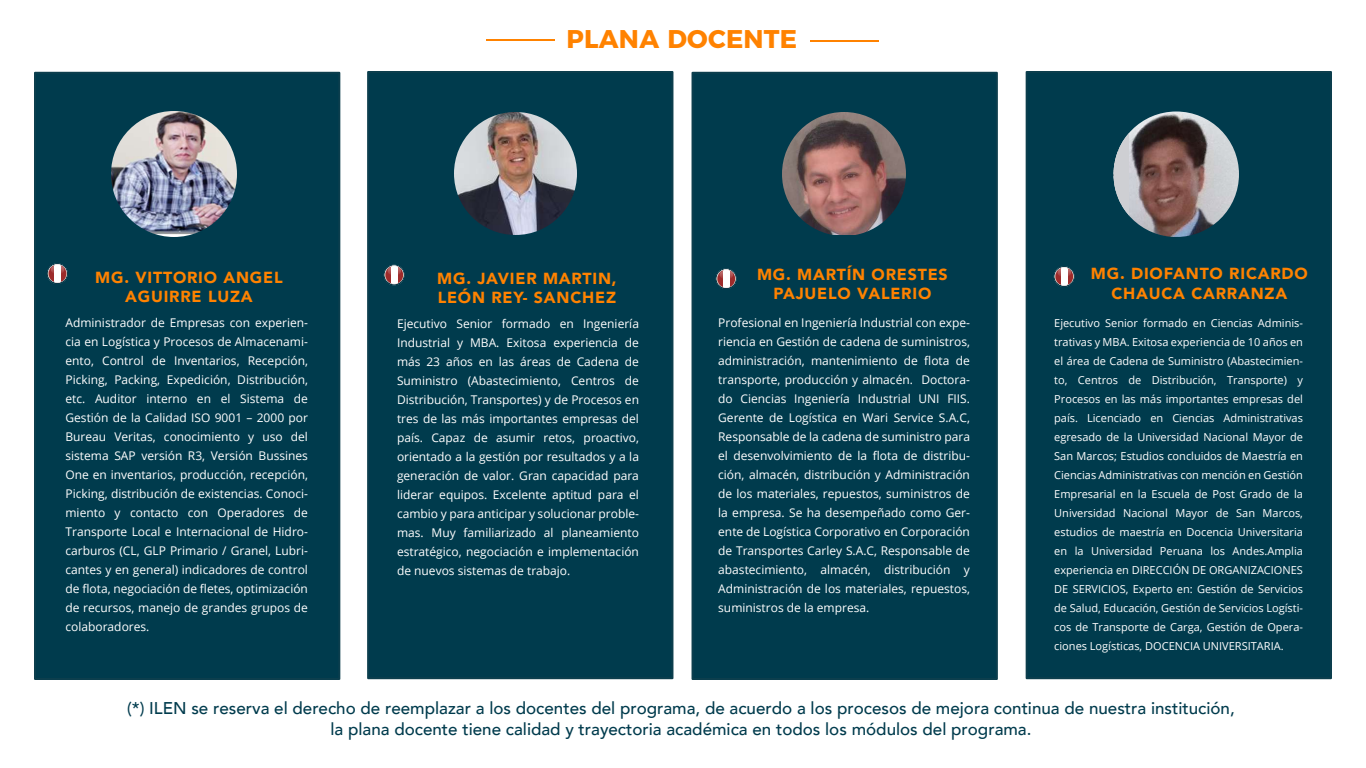
<style>
.page{position:relative;width:1366px;height:768px;background:#fff}
.page>*{position:absolute;margin:0;border:0;box-sizing:border-box;transform-origin:0 0}
.t1{font:700 25.6px "Montserrat";letter-spacing:.01em;color:#ff8200}
.t2{font:500 17px/21px "Avenir";color:#003b4d;text-align:center}
.t3{font:900 16px/19.2px "Avenir";letter-spacing:.05em;color:#ff8200;text-align:center}
.t4{font:12px/19px "Open Sans";color:#fff;text-align:justify}
.t5{font:11px/19px "Open Sans";color:#fff;text-align:justify}
</style>
<div class="page">
<div style="left:34px;top:72px;width:306px;height:608px;background:#003b4d;border:2px solid #0c3e4d"></div>
<div style="left:367px;top:71px;width:306px;height:608px;background:#003b4d;border:2px solid #0c3e4d"></div>
<div style="left:692px;top:72px;width:306px;height:608px;background:#003b4d;border:2px solid #0c3e4d"></div>
<div style="left:1026px;top:71px;width:306px;height:608px;background:#003b4d;border:2px solid #0c3e4d"></div>
<svg style="left:48px;top:264px;width:19px;height:20px"></svg>
<svg style="left:384px;top:265px;width:20px;height:20px"></svg>
<svg style="left:716px;top:269px;width:20px;height:20px"></svg>
<div style="left:1054px;top:267px;width:20px;height:20px;background:#093847;border-radius:50%"></div>
<svg style="left:1054px;top:267px;width:20px;height:19px"></svg>
<img style="left:454px;top:112px;width:123px;height:123px;border-radius:62px">
<img style="left:782px;top:112px;width:124px;height:123px">
<img style="left:1114px;top:112px;width:125px;height:125px;border-radius:63px">
<svg style="left:1114px;top:133px;width:15px;height:83px"></svg>
<hr style="left:810px;top:40px;width:69px;height:2px;background:#ff8200">
<hr style="left:486px;top:39px;width:69px;height:2px;background:#ff8200">
<img style="left:111px;top:111px;width:126px;height:126px;border-radius:63px">
<h1 class="t1" style="left:567px;top:18px;width:232px">PLANA DOCENTE</h1>
<h3 class="t3" style="left:437px;top:268px;width:181px;text-align:left">MG. JAVIER MARTIN,<br>LEÓN REY- SANCHEZ</h3>
<h3 class="t3" style="left:757px;top:264px;width:192px">MG. MARTÍN ORESTES<br>PAJUELO VALERIO</h3>
<p class="t4" style="left:718px;top:313px;width:253px">Profesional en Ingeniería Industrial con expe&shy;riencia en Gestión de cadena de suministros, administración, mantenimiento de flota de transporte, producción y almacén. Doctora&shy;do Ciencias Ingeniería Industrial UNI FIIS.<br>Gerente de Logística en Wari Service S.A.C, Responsable de la cadena de suministro para el desenvolvimiento de la flota de distribu&shy;ción, almacén, distribución y Administración de los materiales, repuestos, suministros de la empresa. Se ha desempeñado como Ger&shy;ente de Logística Corporativo en Corporación de Transportes Carley S.A.C, Responsable de abastecimiento, almacén, distribución y Administración de los materiales, repuestos, suministros de la empresa.</p>
<h3 class="t3" style="left:95px;top:268px;width:189px">MG. VITTORIO ANGEL<br>AGUIRRE LUZA</h3>
<p class="t4" style="left:65px;top:313px;width:244px">Administrador de Empresas con experien&shy;cia en Logística y Procesos de Almacenami&shy;ento, Control de Inventarios, Recepción, Picking, Packing, Expedición, Distribución, etc. Auditor interno en el Sistema de Gestión de la Calidad ISO 9001 – 2000 por Bureau Veritas, conocimiento y uso del sistema SAP versión R3, Versión Bussines One en inventarios, producción, recepción, Picking, distribución de existencias. Conoci&shy;miento y contacto con Operadores de Transporte Local e Internacional de Hidro&shy;carburos (CL, GLP Primario / Granel, Lubri&shy;cantes y en general) indicadores de control de flota, negociación de fletes, optimización de recursos, manejo de grandes grupos de colaboradores.</p>
<p class="t4" style="left:397px;top:314px;width:244px">Ejecutivo Senior formado en Ingeniería Industrial y MBA. Exitosa experiencia de más 23 años en las áreas de Cadena de Suministro (Abastecimiento, Centros de Distribución, Transportes) y de Procesos en tres de las más importantes empresas del país. Capaz de asumir retos, proactivo, orientado a la gestión por resultados y a la generación de valor. Gran capacidad para liderar equipos. Excelente aptitud para el cambio y para anticipar y solucionar proble&shy;mas. Muy familiarizado al planeamiento estratégico, negociación e implementación de nuevos sistemas de trabajo.</p>
<h3 class="t3" style="left:1091px;top:264px;width:218px">MG. DIOFANTO RICARDO<br>CHAUCA CARRANZA</h3>
<p class="t5" style="left:1054px;top:313px;width:250px">Ejecutivo Senior formado en Ciencias Adminis&shy;trativas y MBA. Exitosa experiencia de 10 años en el área de Cadena de Suministro (Abastecimien&shy;to, Centros de Distribución, Transporte) y Procesos en las más importantes empresas del país. Licenciado en Ciencias Administrativas egresado de la Universidad Nacional Mayor de San Marcos; Estudios concluidos de Maestría en Ciencias Administrativas con mención en Gestión Empresarial en la Escuela de Post Grado de la Universidad Nacional Mayor de San Marcos, estudios de maestría en Docencia Universitaria en la Universidad Peruana los Andes.Amplia experiencia en DIRECCIÓN DE ORGANIZACIONES DE SERVICIOS, Experto en: Gestión de Servicios de Salud, Educación, Gestión de Servicios Logísti&shy;cos de Transporte de Carga, Gestión de Opera&shy;ciones Logísticas, DOCENCIA UNIVERSITARIA.</p>
<h2 class="t2" style="left:127px;top:696px;width:1109px">(*) ILEN se reserva el derecho de reemplazar a los docentes del programa, de acuerdo a los procesos de mejora continua de nuestra institución, la plana docente tiene calidad y trayectoria académica en todos los módulos del programa.</h2>
</div>
